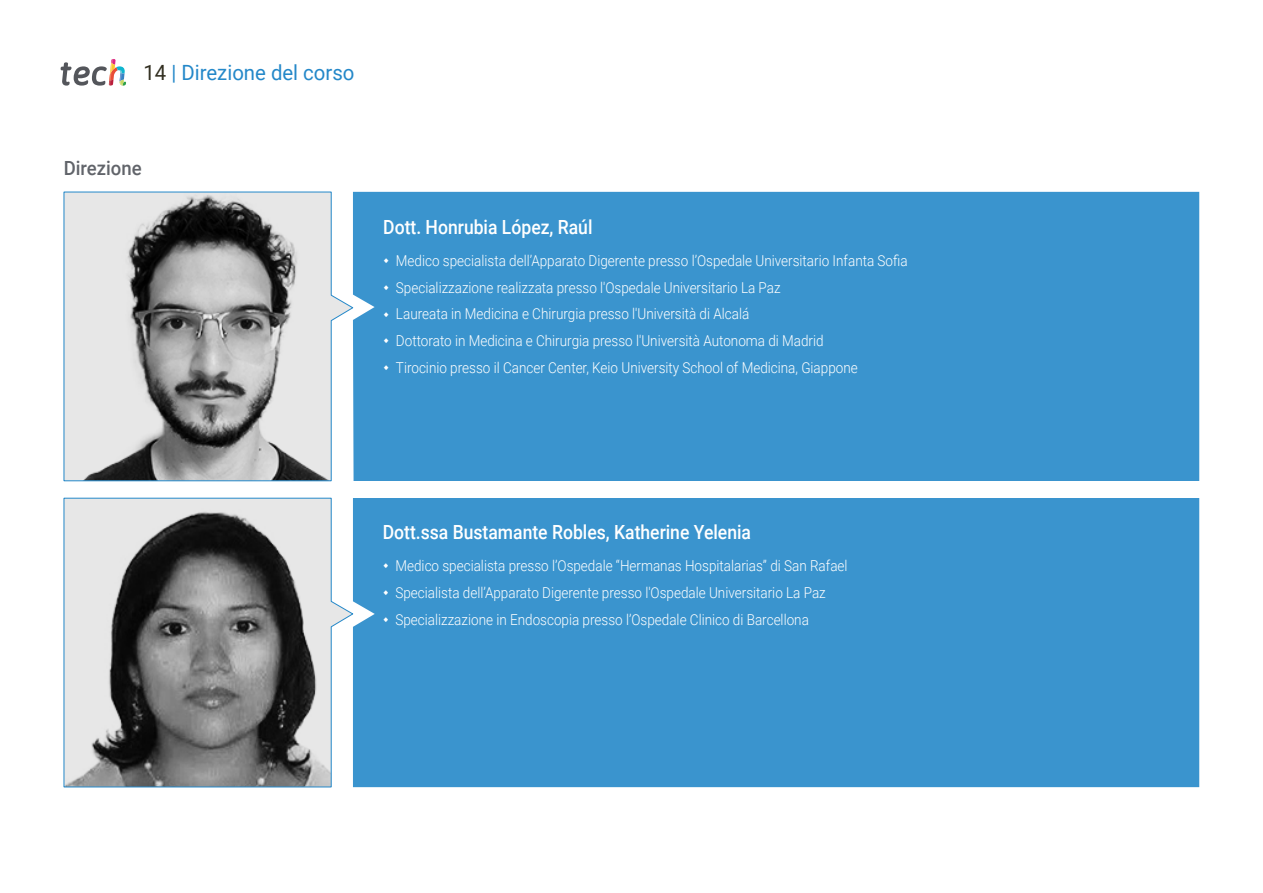
<style>
.page{position:relative;width:1263px;height:893px;background:#fff}
.page>*{position:absolute;margin:0;border:0;box-sizing:border-box;transform-origin:0 0}
.t1{font:21px "Roboto";color:#2488c9}
.t2{font:500 19.5px "Roboto";color:#fff;scale:.9 1}
.t3{font:500 19.5px "Roboto";color:#61646a;scale:.95 1}
.t4{font:300 15px/26.7px "Roboto";color:#fff;scale:.9 1}
.s1{color:#312e20}
</style>
<div class="page">
<svg style="left:61px;top:59px;width:65px;height:27px"></svg>
<div style="left:353px;top:192px;width:846px;height:289px;background:#3a94ce"></div>
<div style="left:353px;top:498px;width:846px;height:289px;background:#3a94ce"></div>
<svg style="left:64px;top:192px;width:289px;height:289px"></svg>
<svg style="left:64px;top:498px;width:289px;height:289px"></svg>
<svg style="left:384px;top:258px;width:4px;height:5px"></svg>
<svg style="left:384px;top:285px;width:4px;height:5px"></svg>
<svg style="left:384px;top:312px;width:4px;height:5px"></svg>
<svg style="left:384px;top:338px;width:4px;height:5px"></svg>
<svg style="left:384px;top:365px;width:4px;height:5px"></svg>
<svg style="left:384px;top:563px;width:4px;height:5px"></svg>
<svg style="left:384px;top:590px;width:4px;height:5px"></svg>
<svg style="left:384px;top:617px;width:4px;height:5px"></svg>
<h1 class="t1" style="left:144px;top:57px;width:213px"><span class="s1">14</span> | Direzione del corso</h1>
<h2 class="t3" style="left:64px;top:154px;width:84px">Direzione</h2>
<h2 class="t2" style="left:383px;top:213px;width:234px">Dott. Honrubia López, Raúl</h2>
<p class="t4" style="left:396px;top:247px;width:570px">Medico specialista dell’Apparato Digerente presso l’Ospedale Universitario Infanta Sofia Specializzazione realizzata presso l'Ospedale Universitario La Paz<br>Laureata in Medicina e Chirurgia presso l'Università di Alcalá<br>Dottorato in Medicina e Chirurgia presso l'Università Autonoma di Madrid<br>Tirocinio presso il Cancer Center, Keio University School of Medicina, Giappone</p>
<h2 class="t2" style="left:383px;top:519px;width:411px">Dott.ssa Bustamante Robles, Katherine Yelenia</h2>
<p class="t4" style="left:395px;top:552px;width:504px">Medico specialista presso l’Ospedale “Hermanas Hospitalarias” di San Rafael<br>Specialista dell’Apparato Digerente presso l'Ospedale Universitario La Paz<br>Specializzazione in Endoscopia presso l’Ospedale Clinico di Barcellona</p>
</div>
